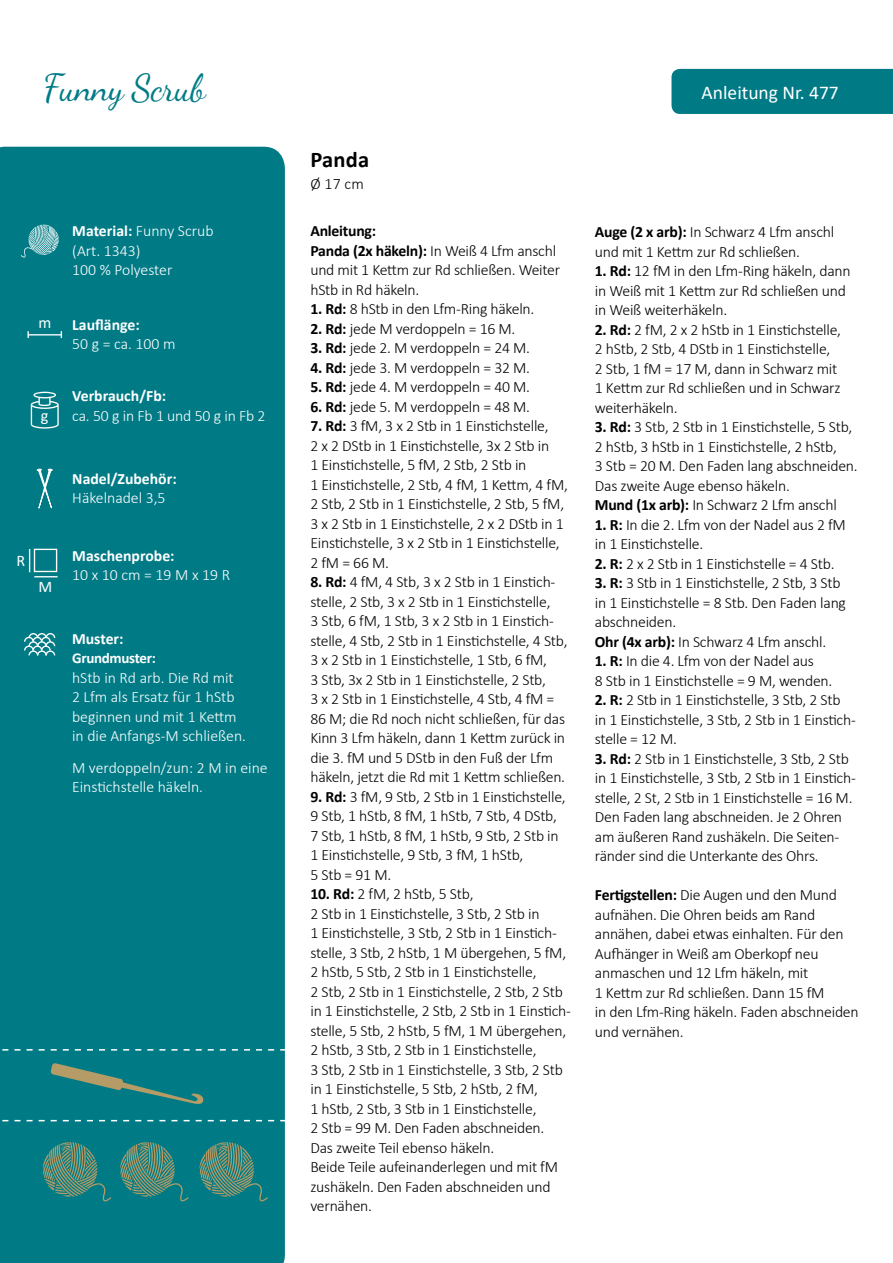
<style>
.page{position:relative;width:893px;height:1263px;background:#fff}
.page>*{position:absolute;margin:0;border:0;box-sizing:border-box;transform-origin:0 0}
.t1{font:37.5px "Dancing Script";letter-spacing:-.02em;color:#007b86}
.t2{font:700 22.5px "Calibri";letter-spacing:.01em;color:#000}
.t3{font:19.5px "Calibri";color:#fff}
.t4{font:16.2px "Calibri";color:#fff}
.t5{font:300 15.75px/19.5px "Calibri";letter-spacing:-.015em;color:#000}
.t6{font:300 15.75px/19.5px "Calibri";color:#fff}
.t7{font:700 15.75px "Calibri";color:#fff}
.t8{font:700 15px "Calibri";letter-spacing:-.02em;color:#fff}
.s1{font-weight:700}
</style>
<div class="page">
<div style="left:0;top:147px;width:285px;height:1116px;background:#007b86"></div>
<svg style="left:198px;top:1142px;width:70px;height:59px;background:#35847b"></svg>
<svg style="left:42px;top:1142px;width:69px;height:59px;background:#36847b"></svg>
<svg style="left:119px;top:1142px;width:70px;height:59px;background:#35847b"></svg>
<svg style="left:0;top:1049px;width:285px;height:1px"></svg>
<svg style="left:0;top:1120px;width:285px;height:1px"></svg>
<div style="left:671px;top:69px;width:222px;height:45px;background:#007b86"></div>
<svg style="left:29px;top:549px;width:29px;height:28px"></svg>
<svg style="left:34px;top:469px;width:23px;height:55px"></svg>
<svg style="left:31px;top:392px;width:28px;height:37px"></svg>
<hr style="left:28px;top:334px;width:34px;height:1px;background:#fff">
<svg style="left:27px;top:331px;width:2px;height:7px"></svg>
<svg style="left:21px;top:224px;width:38px;height:34px"></svg>
<svg style="left:23px;top:632px;width:33px;height:25px"></svg>
<svg style="left:50px;top:1062px;width:155px;height:43px;background:#1f8080"></svg>
<h1 class="t1" style="left:43px;top:65px;width:164px">Funny Scrub</h1>
<p class="t6" style="left:72px;top:221px;width:143px"><span class="s1">Material:</span> Funny Scrub (Art. 1343)<br>100 % Polyester</p>
<p class="t4" style="left:38px;top:311px;width:14px">m</p>
<p class="t7" style="left:72px;top:313px;width:69px">Lauflänge:</p>
<p class="t6" style="left:72px;top:334px;width:105px">50 g = ca. 100 m</p>
<p class="t4" style="left:41px;top:404px;width:9px">g</p>
<p class="t7" style="left:72px;top:385px;width:95px">Verbrauch/Fb:</p>
<p class="t6" style="left:72px;top:406px;width:195px">ca. 50 g in Fb 1 und 50 g in Fb 2</p>
<p class="t4" style="left:17px;top:549px;width:10px">R</p>
<p class="t4" style="left:39px;top:575px;width:15px">M</p>
<p class="t7" style="left:72px;top:467px;width:106px">Nadel/Zubehör:</p>
<p class="t6" style="left:72px;top:488px;width:95px">Häkelnadel 3,5</p>
<p class="t7" style="left:72px;top:544px;width:104px">Maschenprobe:</p>
<p class="t6" style="left:72px;top:565px;width:159px">10 x 10 cm = 19 M x 19 R</p>
<p class="t7" style="left:72px;top:627px;width:53px">Muster:</p>
<p class="t8" style="left:72px;top:648px;width:85px">Grundmuster:</p>
<p class="t6" style="left:72px;top:668px;width:175px">hStb in Rd arb. Die Rd mit<br>2 Lfm als Ersatz für 1 hStb beginnen und mit 1 Kettm in die Anfangs-M schließen.</p>
<p class="t6" style="left:72px;top:758px;width:197px">M verdoppeln/zun: 2 M in eine<br>Einstichstelle häkeln.</p>
<h2 class="t2" style="left:310px;top:143px;width:60px">Panda</h2>
<p class="t5" style="left:310px;top:174px;width:55px">Ø 17 cm</p>
<p class="t5" style="left:310px;top:221px;width:251px"><span class="s1">Anleitung:<br>Panda (2x häkeln):</span> In Weiß 4 Lfm anschl und mit 1 Kettm zur Rd schließen. Weiter hStb in Rd häkeln.</p>
<p class="t5" style="left:310px;top:299px;width:225px"><span class="s1">1. Rd:</span> 8 hStb in den Lfm-Ring häkeln.</p>
<p class="t5" style="left:310px;top:319px;width:207px"><span class="s1">2. Rd:</span> jede M verdoppeln = 16 M.</p>
<p class="t5" style="left:310px;top:338px;width:221px"><span class="s1">3. Rd:</span> jede 2. M verdoppeln = 24 M.</p>
<p class="t5" style="left:310px;top:358px;width:221px"><span class="s1">4. Rd:</span> jede 3. M verdoppeln = 32 M.</p>
<p class="t5" style="left:310px;top:377px;width:221px"><span class="s1">5. Rd:</span> jede 4. M verdoppeln = 40 M.</p>
<p class="t5" style="left:310px;top:397px;width:221px"><span class="s1">6. Rd:</span> jede 5. M verdoppeln = 48 M.</p>
<p class="t5" style="left:310px;top:416px;width:259px"><span class="s1">7. Rd:</span> 3 fM, 3 x 2 Stb in 1 Einstichstelle,<br>2 x 2 DStb in 1 Einstichstelle, 3x 2 Stb in<br>1 Einstichstelle, 5 fM, 2 Stb, 2 Stb in<br>1 Einstichstelle, 2 Stb, 4 fM, 1 Kettm, 4 fM, 2 Stb, 2 Stb in 1 Einstichstelle, 2 Stb, 5 fM, 3 x 2 Stb in 1 Einstichstelle, 2 x 2 DStb in 1<br>Einstichstelle, 3 x 2 Stb in 1 Einstichstelle, 2 fM = 66 M.</p>
<p class="t5" style="left:310px;top:572px;width:259px"><span class="s1">8. Rd:</span> 4 fM, 4 Stb, 3 x 2 Stb in 1 Einstich&shy;stelle, 2 Stb, 3 x 2 Stb in 1 Einstichstelle,<br>3 Stb, 6 fM, 1 Stb, 3 x 2 Stb in 1 Einstich&shy;stelle, 4 Stb, 2 Stb in 1 Einstichstelle, 4 Stb, 3 x 2 Stb in 1 Einstichstelle, 1 Stb, 6 fM,<br>3 Stb, 3x 2 Stb in 1 Einstichstelle, 2 Stb,<br>3 x 2 Stb in 1 Einstichstelle, 4 Stb, 4 fM = 86 M; die Rd noch nicht schließen, für das Kinn 3 Lfm häkeln, dann 1 Kettm zurück in die 3. fM und 5 DStb in den Fuß der Lfm häkeln, jetzt die Rd mit 1 Kettm schließen.</p>
<p class="t5" style="left:310px;top:787px;width:257px"><span class="s1">9. Rd:</span> 3 fM, 9 Stb, 2 Stb in 1 Einstichstelle, 9 Stb, 1 hStb, 8 fM, 1 hStb, 7 Stb, 4 DStb, 7 Stb, 1 hStb, 8 fM, 1 hStb, 9 Stb, 2 Stb in 1 Einstichstelle, 9 Stb, 3 fM, 1 hStb,<br>5 Stb = 91 M.</p>
<p class="t5" style="left:310px;top:884px;width:262px"><span class="s1">10. Rd:</span> 2 fM, 2 hStb, 5 Stb,<br>2 Stb in 1 Einstichstelle, 3 Stb, 2 Stb in<br>1 Einstichstelle, 3 Stb, 2 Stb in 1 Einstich&shy;stelle, 3 Stb, 2 hStb, 1 M übergehen, 5 fM, 2 hStb, 5 Stb, 2 Stb in 1 Einstichstelle,<br>2 Stb, 2 Stb in 1 Einstichstelle, 2 Stb, 2 Stb in 1 Einstichstelle, 2 Stb, 2 Stb in 1 Einstich&shy;stelle, 5 Stb, 2 hStb, 5 fM, 1 M übergehen, 2 hStb, 3 Stb, 2 Stb in 1 Einstichstelle,<br>3 Stb, 2 Stb in 1 Einstichstelle, 3 Stb, 2 Stb in 1 Einstichstelle, 5 Stb, 2 hStb, 2 fM,<br>1 hStb, 2 Stb, 3 Stb in 1 Einstichstelle,<br>2 Stb = 99 M. Den Faden abschneiden.<br>Das zweite Teil ebenso häkeln.<br>Beide Teile aufeinanderlegen und mit fM zushäkeln. Den Faden abschneiden und vernähen.</p>
<p class="t3" style="left:702px;top:79px;width:139px">Anleitung Nr. 477</p>
<p class="t5" style="left:595px;top:222px;width:241px"><span class="s1">Auge (2 x arb):</span> In Schwarz 4 Lfm anschl und mit 1 Kettm zur Rd schließen.</p>
<p class="t5" style="left:595px;top:261px;width:257px"><span class="s1">1. Rd:</span> 12 fM in den Lfm-Ring häkeln, dann in Weiß mit 1 Kettm zur Rd schließen und in Weiß weiterhäkeln.</p>
<p class="t5" style="left:595px;top:319px;width:248px"><span class="s1">2. Rd:</span> 2 fM, 2 x 2 hStb in 1 Einstichstelle, 2 hStb, 2 Stb, 4 DStb in 1 Einstichstelle, 2 Stb, 1 fM = 17 M, dann in Schwarz mit 1 Kettm zur Rd schließen und in Schwarz weiterhäkeln.</p>
<p class="t5" style="left:595px;top:417px;width:264px"><span class="s1">3. Rd:</span> 3 Stb, 2 Stb in 1 Einstichstelle, 5 Stb, 2 hStb, 3 hStb in 1 Einstichstelle, 2 hStb,<br>3 Stb = 20 M. Den Faden lang abschneiden.<br>Das zweite Auge ebenso häkeln.<br><span class="s1">Mund (1x arb):</span> In Schwarz 2 Lfm anschl</p>
<p class="t5" style="left:595px;top:514px;width:252px"><span class="s1">1. R:</span> In die 2. Lfm von der Nadel aus 2 fM in 1 Einstichstelle.</p>
<p class="t5" style="left:595px;top:553px;width:241px"><span class="s1">2. R:</span> 2 x 2 Stb in 1 Einstichstelle = 4 Stb.</p>
<p class="t5" style="left:595px;top:573px;width:253px"><span class="s1">3. R:</span> 3 Stb in 1 Einstichstelle, 2 Stb, 3 Stb in 1 Einstichstelle = 8 Stb. Den Faden lang abschneiden.<br><span class="s1">Ohr (4x arb):</span> In Schwarz 4 Lfm anschl.</p>
<p class="t5" style="left:595px;top:651px;width:239px"><span class="s1">1. R:</span> In die 4. Lfm von der Nadel aus<br>8 Stb in 1 Einstichstelle = 9 M, wenden.</p>
<p class="t5" style="left:595px;top:690px;width:262px"><span class="s1">2. R:</span> 2 Stb in 1 Einstichstelle, 3 Stb, 2 Stb in 1 Einstichstelle, 3 Stb, 2 Stb in 1 Einstich&shy;stelle = 12 M.</p>
<p class="t5" style="left:595px;top:748px;width:262px"><span class="s1">3. Rd:</span> 2 Stb in 1 Einstichstelle, 3 Stb, 2 Stb in 1 Einstichstelle, 3 Stb, 2 Stb in 1 Einstich&shy;stelle, 2 St, 2 Stb in 1 Einstichstelle = 16 M.<br>Den Faden lang abschneiden. Je 2 Ohren am äußeren Rand zushäkeln. Die Seiten&shy;ränder sind die Unterkante des Ohrs.</p>
<p class="t5" style="left:595px;top:885px;width:265px"><span class="s1">Fertigstellen:</span> Die Augen und den Mund aufnähen. Die Ohren beids am Rand annähen, dabei etwas einhalten. Für den Aufhänger in Weiß am Oberkopf neu anmaschen und 12 Lfm häkeln, mit<br>1 Kettm zur Rd schließen. Dann 15 fM<br>in den Lfm-Ring häkeln. Faden abschneiden und vernähen.</p>
</div>
